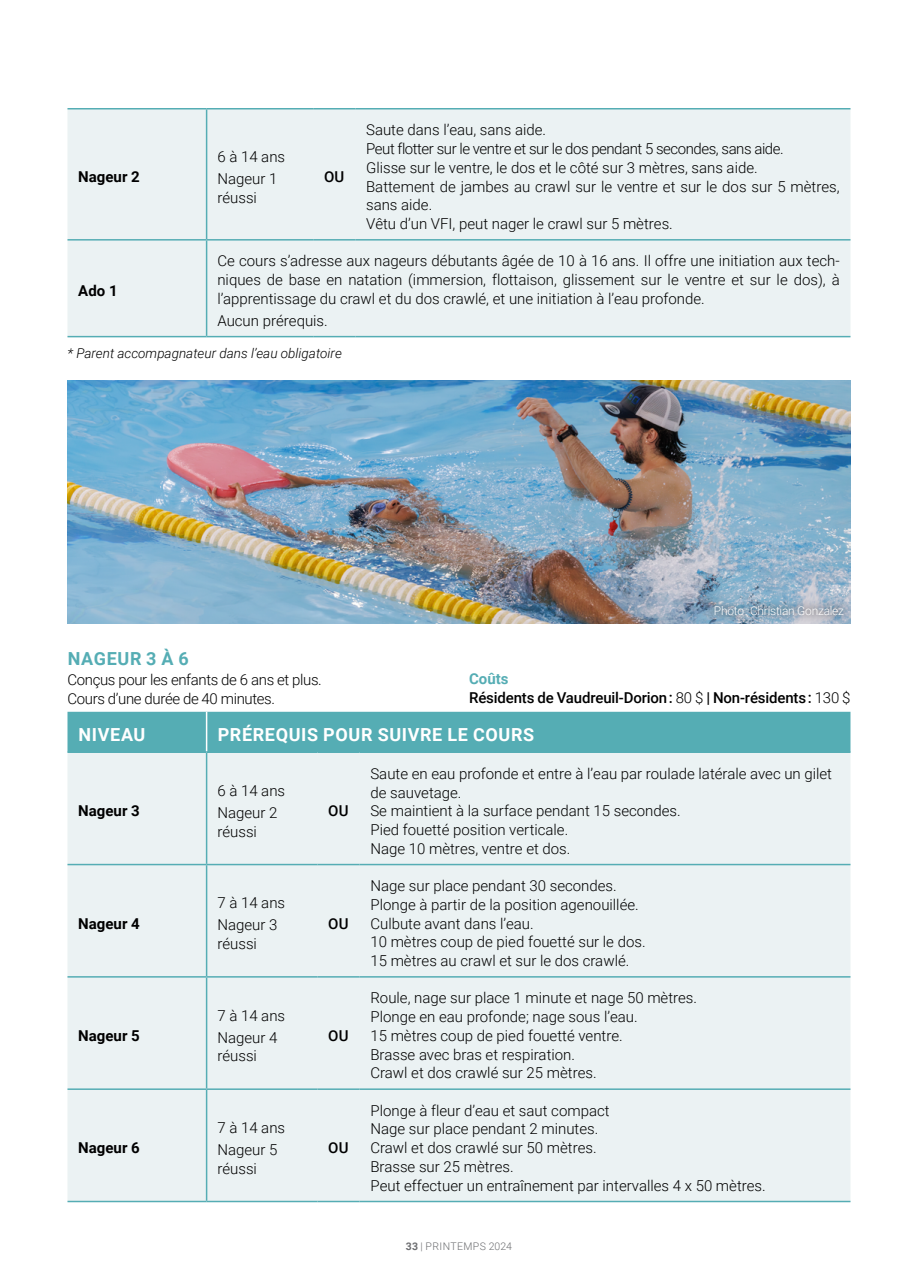
<style>
.page{position:relative;width:918px;height:1269px;background:#fff}
.page>*{position:absolute;margin:0;border:0;box-sizing:border-box;transform-origin:0 0}
.t1{font:700 18px "Roboto";letter-spacing:.035em;color:#fff}
.t2{font:700 18px "Roboto";letter-spacing:.035em;color:#55adb4}
.t3{font:300 15px/18.8px "Roboto";color:#000}
.t4{font:500 15px/19.2px "Roboto";letter-spacing:-.01em;color:#000}
.t5{font:300 15px/19.2px "Roboto";letter-spacing:-.025em;color:#000}
.t6{font:700 15px "Roboto";color:#000}
.t7{font:italic 300 13.5px "Roboto";color:#000}
.t8{font:300 12px "Roboto";letter-spacing:-.02em;color:#fff}
.t9{font:300 10.5px "Roboto";letter-spacing:.035em;color:#6d6e71}
.s1{font-weight:700;color:#55adb4}
.s2{font-weight:300}
.s3{font-weight:700}
</style>
<div class="page">
<div style="left:68px;top:110px;width:782px;height:226px;background:#ebf2f3"></div>
<hr style="left:68px;top:108px;width:139px;height:2px;background:#55adb4">
<hr style="left:207px;top:108px;width:106px;height:2px;background:#55adb4">
<hr style="left:206px;top:109px;width:1px;height:130px;background:#55adb4">
<hr style="left:313px;top:108px;width:42px;height:2px;background:#55adb4">
<hr style="left:355px;top:108px;width:495px;height:2px;background:#55adb4">
<hr style="left:68px;top:239px;width:139px;height:2px;background:#55adb4">
<hr style="left:207px;top:239px;width:106px;height:2px;background:#55adb4">
<hr style="left:206px;top:241px;width:1px;height:95px;background:#55adb4">
<hr style="left:313px;top:239px;width:42px;height:2px;background:#55adb4">
<hr style="left:355px;top:239px;width:495px;height:2px;background:#55adb4">
<hr style="left:68px;top:336px;width:139px;height:1px;background:#55adb4">
<hr style="left:207px;top:336px;width:106px;height:1px;background:#55adb4">
<hr style="left:313px;top:336px;width:42px;height:1px;background:#55adb4">
<hr style="left:355px;top:336px;width:495px;height:1px;background:#55adb4">
<img style="left:68px;top:381px;width:782px;height:243px">
<div style="left:706px;top:597px;width:146px;height:26px;background:#000;opacity:.75"></div>
<div style="left:68px;top:712px;width:782px;height:39px;background:#55adb4"></div>
<div style="left:68px;top:753px;width:782px;height:448px;background:#ebf2f3"></div>
<hr style="left:206px;top:712px;width:1px;height:39px;background:#fff">
<hr style="left:68px;top:751px;width:139px;height:2px;background:#55adb4">
<hr style="left:207px;top:751px;width:111px;height:2px;background:#55adb4">
<hr style="left:206px;top:753px;width:1px;height:111px;background:#55adb4">
<hr style="left:318px;top:751px;width:42px;height:2px;background:#55adb4">
<hr style="left:360px;top:751px;width:490px;height:2px;background:#55adb4">
<hr style="left:68px;top:864px;width:139px;height:1px;background:#55adb4">
<hr style="left:207px;top:864px;width:111px;height:1px;background:#55adb4">
<hr style="left:206px;top:865px;width:1px;height:111px;background:#55adb4">
<hr style="left:318px;top:864px;width:42px;height:1px;background:#55adb4">
<hr style="left:360px;top:864px;width:490px;height:1px;background:#55adb4">
<hr style="left:68px;top:976px;width:139px;height:2px;background:#55adb4">
<hr style="left:207px;top:976px;width:111px;height:2px;background:#55adb4">
<hr style="left:206px;top:978px;width:1px;height:110px;background:#55adb4">
<hr style="left:318px;top:976px;width:42px;height:2px;background:#55adb4">
<hr style="left:360px;top:976px;width:490px;height:2px;background:#55adb4">
<hr style="left:68px;top:1088px;width:139px;height:2px;background:#55adb4">
<hr style="left:207px;top:1088px;width:111px;height:2px;background:#55adb4">
<hr style="left:206px;top:1090px;width:1px;height:111px;background:#55adb4">
<hr style="left:318px;top:1088px;width:42px;height:2px;background:#55adb4">
<hr style="left:360px;top:1088px;width:490px;height:2px;background:#55adb4">
<hr style="left:68px;top:1201px;width:139px;height:1px;background:#55adb4">
<hr style="left:207px;top:1201px;width:111px;height:1px;background:#55adb4">
<hr style="left:318px;top:1201px;width:42px;height:1px;background:#55adb4">
<hr style="left:360px;top:1201px;width:490px;height:1px;background:#55adb4">
<p class="t6" style="left:78px;top:166px;width:63px">Nageur 2</p>
<p class="t3" style="left:217px;top:145px;width:69px;line-height:22px">6 à 14 ans<br>Nageur 1</p>
<p class="t3" style="left:217px;top:187px;width:41px">réussi</p>
<p class="t4" style="left:324px;top:167px;width:22px">OU</p>
<p class="t3" style="left:366px;top:120px;width:475px">Saute dans l’eau, sans aide.<br>Peut flotter sur le ventre et sur le dos pendant 5 secondes, sans aide.<br>Glisse sur le ventre, le dos et le côté sur 3 mètres, sans aide.<br>Battement de jambes au crawl sur le ventre et sur le dos sur 5 mètres, sans aide.<br>Vêtu d’un VFI, peut nager le crawl sur 5 mètres.</p>
<p class="t3" style="left:217px;top:251px;width:624px;text-align:justify">Ce cours s’adresse aux nageurs débutants âgée de 10 à 16 ans. Il offre une initiation aux tech&shy;niques de base en natation (immersion, flottaison, glissement sur le ventre et sur le dos), à l’apprentissage du crawl et du dos crawlé, et une initiation à l’eau profonde.</p>
<p class="t3" style="left:217px;top:311px;width:112px">Aucun prérequis.</p>
<p class="t7" style="left:68px;top:343px;width:276px">* Parent accompagnateur dans l’eau obligatoire</p>
<p class="t6" style="left:78px;top:280px;width:41px">Ado 1</p>
<p class="t8" style="left:714px;top:602px;width:132px">Photo : Christian Gonzalez</p>
<p class="t2" style="left:68px;top:646px;width:122px">NAGEUR 3 À 6</p>
<p class="t5" style="left:68px;top:669px;width:256px">Conçus pour les enfants de 6 ans et plus.<br>Cours d’une durée de 40 minutes.</p>
<p class="t4" style="left:469px;top:668px;width:383px"><span class="s1">Coûts<br></span>Résidents de Vaudreuil-Dorion : <span class="s2">80 $</span> | Non-résidents : <span class="s2">130 $</span></p>
<p class="t1" style="left:79px;top:722px;width:68px">NIVEAU</p>
<p class="t1" style="left:218px;top:722px;width:318px">PRÉREQUIS POUR SUIVRE LE COURS</p>
<p class="t6" style="left:78px;top:800px;width:63px">Nageur 3</p>
<p class="t3" style="left:217px;top:779px;width:69px;line-height:22px">6 à 14 ans<br>Nageur 2</p>
<p class="t3" style="left:217px;top:821px;width:41px">réussi</p>
<p class="t4" style="left:328px;top:801px;width:22px">OU</p>
<p class="t3" style="left:370px;top:763px;width:463px">Saute en eau profonde et entre à l’eau par roulade latérale avec un gilet de sauvetage.<br>Se maintient à la surface pendant 15 secondes.<br>Pied fouetté position verticale.<br>Nage 10 mètres, ventre et dos.</p>
<p class="t6" style="left:78px;top:913px;width:63px">Nageur 4</p>
<p class="t3" style="left:217px;top:891px;width:69px;line-height:22px">7 à 14 ans<br>Nageur 3</p>
<p class="t3" style="left:217px;top:934px;width:41px">réussi</p>
<p class="t4" style="left:328px;top:913px;width:22px">OU</p>
<p class="t3" style="left:370px;top:876px;width:277px">Nage sur place pendant 30 secondes.<br>Plonge à partir de la position agenouillée.<br>Culbute avant dans l’eau.<br>10 mètres coup de pied fouetté sur le dos.<br>15 mètres au crawl et sur le dos crawlé.</p>
<p class="t6" style="left:78px;top:1025px;width:63px">Nageur 5</p>
<p class="t3" style="left:217px;top:1004px;width:69px;line-height:22px">7 à 14 ans<br>Nageur 4</p>
<p class="t3" style="left:217px;top:1046px;width:41px">réussi</p>
<p class="t4" style="left:328px;top:1025px;width:22px">OU</p>
<p class="t3" style="left:370px;top:988px;width:328px">Roule, nage sur place 1 minute et nage 50 mètres.<br>Plonge en eau profonde; nage sous l’eau.<br>15 mètres coup de pied fouetté ventre.<br>Brasse avec bras et respiration.<br>Crawl et dos crawlé sur 25 mètres.</p>
<p class="t6" style="left:78px;top:1137px;width:63px">Nageur 6</p>
<p class="t3" style="left:217px;top:1116px;width:69px;line-height:22px">7 à 14 ans<br>Nageur 5</p>
<p class="t3" style="left:217px;top:1158px;width:41px">réussi</p>
<p class="t4" style="left:328px;top:1138px;width:22px">OU</p>
<p class="t3" style="left:370px;top:1100px;width:397px">Plonge à fleur d’eau et saut compact<br>Nage sur place pendant 2 minutes.<br>Crawl et dos crawlé sur 50 mètres.<br>Brasse sur 25 mètres.<br>Peut effectuer un entraînement par intervalles 4 x 50 mètres.</p>
<p class="t9" style="left:406px;top:1239px;width:108px"><span class="s3">33</span> | PRINTEMPS 2024</p>
</div>
